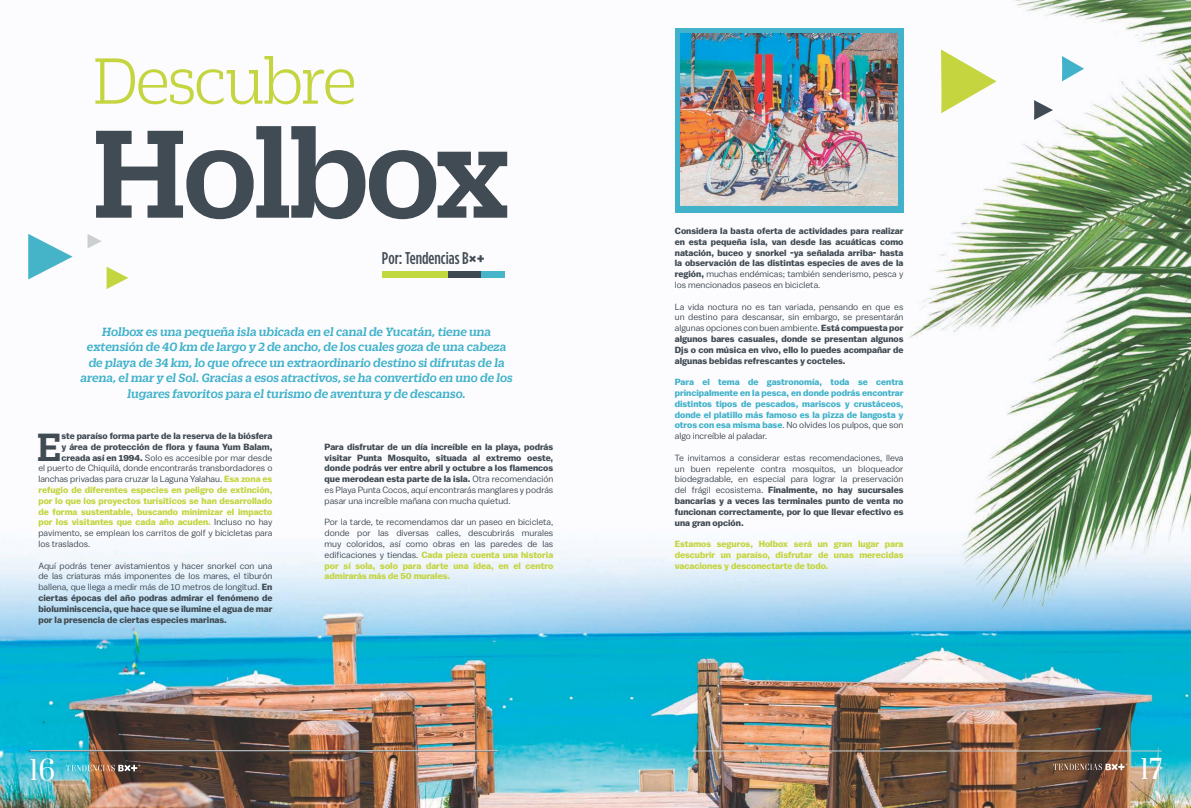
<style>
.page{position:relative;width:1191px;height:808px;background:#fff}
.page>*{position:absolute;margin:0;border:0;box-sizing:border-box;transform-origin:0 0}
.t1{font:500 136px "Duplicate Slab";letter-spacing:-.025em;color:#414b53}
.t2{font:300 70.9px "Duplicate Slab";letter-spacing:-.025em;color:#c4d53f}
.t3{font:500 42.8px "Duplicate Slab";color:#414b53}
.t4{font:26px "Prata";color:#fff}
.t5{font:500 17px "Gotham Condensed";color:#414b53}
.t6{font:italic 500 13px/15.6px "Duplicate Slab";letter-spacing:-.005em;color:#41b2ca;text-align:center}
.t7{font:9px/10.8px "Balto";color:#414b53;text-align:justify}
.t8{font:700 9px/10.8px "Balto";color:#414b53;text-align:justify}
.t9{font:700 9px/10.8px "Balto";color:#c4d53f;text-align:justify}
.t10{font:700 9px/10.8px "Balto";color:#41b2ca;text-align:justify}
.s1{font-family:"Duplicate Slab";font-weight:700}
.s2{font-weight:700}
.s3{font-weight:700;color:#c4d53f}
.s4{font-weight:400;color:#414b53}
.s5{font-weight:400}
</style>
<div class="page">
<img style="left:0;top:1px;width:1191px;height:807px">
<svg style="left:28px;top:234px;width:45px;height:45px"></svg>
<svg style="left:107px;top:267px;width:21px;height:22px"></svg>
<svg style="left:87px;top:234px;width:15px;height:14px"></svg>
<div style="left:382px;top:271px;width:67px;height:6px;background:#c1d83f"></div>
<div style="left:449px;top:271px;width:32px;height:6px;background:#3e4951"></div>
<div style="left:481px;top:271px;width:23px;height:6px;background:#46b5c9"></div>
<hr style="left:29px;top:750px;width:468px;height:1px;background:#414b53">
<hr style="left:693px;top:750px;width:468px;height:1px;background:#cacece">
<svg style="left:1053px;top:763px;width:74px;height:7px"></svg>
<hr style="left:30px;top:750px;width:468px;height:1px;background:#cacece">
<svg style="left:66px;top:765px;width:74px;height:6px"></svg>
<svg style="left:675px;top:28px;width:228px;height:185px;background:#4fafc4"></svg>
<img style="left:681px;top:34px;width:216px;height:171px">
<svg style="left:941px;top:49px;width:55px;height:65px"></svg>
<svg style="left:1034px;top:100px;width:19px;height:20px"></svg>
<svg style="left:1062px;top:56px;width:22px;height:26px"></svg>
<h2 class="t2" style="left:93px;top:37px;width:265px">Descubre</h2>
<h1 class="t1" style="left:93px;top:83px;width:419px">Holbox</h1>
<h3 class="t5" style="left:382px;top:249px;width:104px">Por: Tendencias B<span class="s1">×+</span></h3>
<p class="t6" style="left:81px;top:322px;width:433px">Holbox es una pequeña isla ubicada en el canal de Yucatán, tiene una extensión de 40 km de largo y 2 de ancho, de los cuales goza de una cabeza de playa de 34 km, lo que ofrece un extraordinario destino si difrutas de la arena, el mar y el Sol. Gracias a esos atractivos, se ha convertido en uno de los lugares favoritos para el turismo de aventura y de descanso.</p>
<h3 class="t3" style="left:37px;top:418px;width:26px">E</h3>
<p class="t8" style="left:61px;top:430px;width:212px">ste paraíso forma parte de la reserva de la biósfera</p>
<p class="t8" style="left:61px;top:441px;width:212px">y área de protección de flora y fauna Yum Balam,</p>
<p class="t7" style="left:61px;top:452px;width:212px"><span class="s2">creada así en 1994.</span> Solo es accesible por mar desde</p>
<p class="t7" style="left:38px;top:463px;width:235px">el puerto de Chiquilá, donde encontrarás transbordadores o</p>
<p class="t7" style="left:38px;top:473px;width:235px">lanchas privadas para cruzar la Laguna Yalahau. <span class="s3">Esa zona es</span></p>
<p class="t9" style="left:38px;top:484px;width:235px">refugio de diferentes especies en peligro de extinción,</p>
<p class="t9" style="left:38px;top:495px;width:235px">por lo que los proyectos turísiticos se han desarrollado</p>
<p class="t9" style="left:38px;top:506px;width:235px">de forma sustentable, buscando minimizar el impacto</p>
<p class="t9" style="left:38px;top:517px;width:235px">por los visitantes que cada año acuden. <span class="s4">Incluso no hay</span></p>
<p class="t7" style="left:38px;top:527px;width:235px">pavimento, se emplean los carritos de golf y bicicletas para</p>
<p class="t7" style="left:38px;top:538px;width:53px">los traslados.</p>
<p class="t7" style="left:38px;top:560px;width:235px">Aquí podrás tener avistamientos y hacer snorkel con una de las criaturas más imponentes de los mares, el tiburón ballena, que llega a medir más de 10 metros de longitud. <span class="s2">En ciertas épocas del año podras admirar el fenómeno de bioluminiscencia, que hace que se ilumine el agua de mar por la presencia de ciertas especies marinas.</span></p>
<p class="t8" style="left:325px;top:441px;width:230px">Para disfrutar de un día increíble en la playa, podrás visitar Punta Mosquito, situada al extremo oeste, donde podrás ver entre abril y octubre a los flamencos que merodean esta parte de la isla. <span class="s5">Otra recomendación es Playa Punta Cocos, aquí encontrarás manglares y podrás pasar una increíble mañana con mucha quietud.</span></p>
<p class="t7" style="left:325px;top:517px;width:230px">Por la tarde, te recomendamos dar un paseo en bicicleta, donde por las diversas calles, descubrirás murales muy coloridos, así como obras en las paredes de las edificaciones y tiendas. <span class="s3">Cada pieza cuenta una historia por sí sola, solo para darte una idea, en el centro admirarás más de 50 murales.</span></p>
<p class="t8" style="left:675px;top:225px;width:230px">Considera la basta oferta de actividades para realizar en esta pequeña isla, van desde las acuáticas como natación, buceo y snorkel -ya señalada arriba- hasta la observación de las distintas especies de aves de la región, <span class="s5">muchas endémicas; también senderismo, pesca y los mencionados paseos en bicicleta.</span></p>
<p class="t8" style="left:675px;top:301px;width:230px"><span class="s5">La vida noctura no es tan variada, pensando en que es un destino para descansar, sin embargo, se presentarán algunas opciones con buen ambiente.</span> Está compuesta por algunos bares casuales, donde se presentan algunos Djs o con música en vivo, ello lo puedes acompañar de algunas bebidas refrescantes y cocteles.</p>
<p class="t10" style="left:675px;top:376px;width:230px">Para el tema de gastronomía, toda se centra principalmente en la pesca, en donde podrás encontrar distintos tipos de pescados, mariscos y crustáceos, donde el platillo más famoso es la pizza de langosta y otros con esa misma base<span class="s4">. No olvides los pulpos, que son algo increíble al paladar.</span></p>
<p class="t7" style="left:675px;top:452px;width:230px">Te invitamos a considerar estas recomendaciones, lleva un buen repelente contra mosquitos, un bloqueador biodegradable, en especial para lograr la preservación del frágil ecosistema. <span class="s2">Finalmente, no hay sucursales bancarias y a veces las terminales punto de venta no funcionan correctamente, por lo que llevar efectivo es una gran opción.</span></p>
<p class="t9" style="left:675px;top:538px;width:230px">Estamos seguros, Holbox será un gran lugar para descubrir un paraíso, disfrutar de unas merecidas vacaciones y desconectarte de todo.</p>
<h3 class="t4" style="left:30px;top:749px;width:27px">16</h3>
<h3 class="t4" style="left:1140px;top:748px;width:23px">17</h3>
</div>
